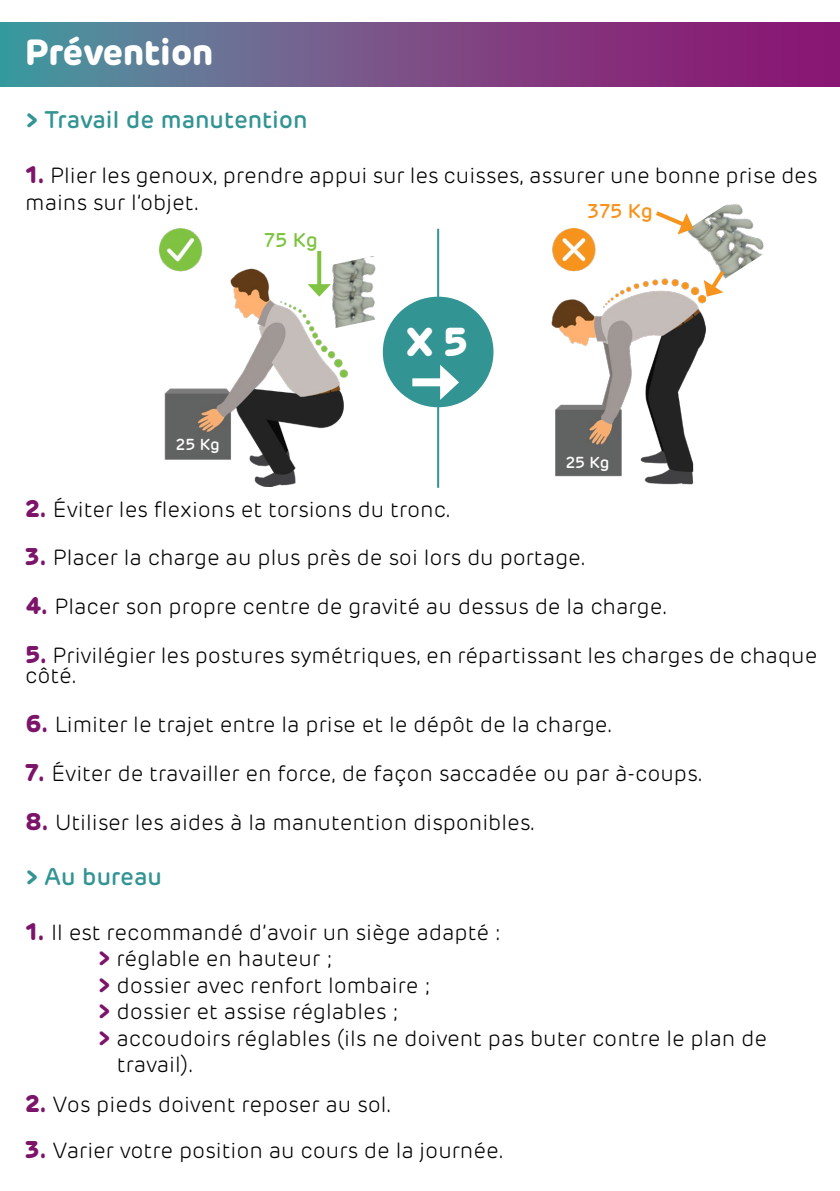
<style>
.page{position:relative;width:840px;height:1191px;background:#fff}
.page>*{position:absolute;margin:0;border:0;box-sizing:border-box;transform-origin:0 0}
.t1{font:700 40px "Rubrik";color:#fff}
.t2{font:700 36px "Rubrik";color:#fff}
.t3{font:500 24px "Rubrik";color:#329493}
.t4{font:300 22px/26.4px "Rubrik";color:#000}
.t5{font:500 20px "Rubrik";color:#f7941d}
.t6{font:500 20px "Rubrik";color:#80c342}
.t7{font:500 16px "Rubrik";letter-spacing:-.005em;color:#fff}
.s1{font-weight:700;font-size:22px}
.s2{font-weight:700;font-size:24px;color:#7c146a}
.s3{font-weight:700;color:#7c146a}
</style>
<div class="page">
<svg style="left:0;top:23px;width:839px;height:63px;background:#745087"></svg>
<img style="left:160px;top:229px;width:188px;height:257px">
<img style="left:551px;top:229px;width:154px;height:256px">
<hr style="left:437px;top:229px;width:2px;height:259px;background:#329494">
<div style="left:382px;top:297px;width:111px;height:110px;background:#329493;border-radius:50%"></div>
<div style="left:412px;top:378px;width:35px;height:8px;background:#fff"></div>
<svg style="left:440px;top:365px;width:19px;height:35px"></svg>
<img style="left:317px;top:255px;width:72px;height:74px">
<img style="left:627px;top:204px;width:137px;height:116px">
<svg style="left:317px;top:251px;width:4px;height:33px"></svg>
<svg style="left:307px;top:284px;width:24px;height:13px"></svg>
<svg style="left:651px;top:208px;width:42px;height:26px"></svg>
<svg style="left:703px;top:266px;width:24px;height:31px"></svg>
<h2 class="t2" style="left:25px;top:30px;width:189px">Prévention</h2>
<p class="t3" style="left:25px;top:105px;width:284px"><span class="s1">&gt;</span> Travail de manutention</p>
<p class="t4" style="left:25px;top:163px;width:793px"><span class="s2">1.</span> Plier les genoux, prendre appui sur les cuisses, assurer une bonne prise des mains sur l’objet.</p>
<p class="t5" style="left:587px;top:199px;width:67px">375 Kg</p>
<p class="t6" style="left:264px;top:228px;width:55px">75 Kg</p>
<p class="t7" style="left:176px;top:435px;width:45px">25 Kg</p>
<h1 class="t1" style="left:406px;top:317px;width:63px">X 5</h1>
<p class="t7" style="left:565px;top:452px;width:45px">25 Kg</p>
<p class="t4" style="left:25px;top:496px;width:427px"><span class="s2">2.</span> Éviter les flexions et torsions du tronc.</p>
<p class="t4" style="left:25px;top:545px;width:562px"><span class="s2">3.</span> Placer la charge au plus près de soi lors du portage.</p>
<p class="t4" style="left:25px;top:594px;width:644px"><span class="s2">4.</span> Placer son propre centre de gravité au dessus de la charge.</p>
<p class="t4" style="left:25px;top:646px;width:793px;line-height:20px"><span class="s2">5.</span> Privilégier les postures symétriques, en répartissant les charges de chaque côté.</p>
<p class="t4" style="left:25px;top:711px;width:589px"><span class="s2">6.</span> Limiter le trajet entre la prise et le dépôt de la charge.</p>
<p class="t4" style="left:25px;top:760px;width:679px"><span class="s2">7.</span> Éviter de travailler en force, de façon saccadée ou par à-coups.</p>
<p class="t4" style="left:25px;top:809px;width:512px"><span class="s2">8.</span> Utiliser les aides à la manutention disponibles.</p>
<p class="t3" style="left:25px;top:861px;width:138px"><span class="s1">&gt;</span> Au bureau</p>
<p class="t4" style="left:25px;top:919px;width:477px"><span class="s2">1.</span> Il est recommandé d’avoir un siège adapté :</p>
<p class="t4" style="left:97px;top:946px;width:236px"><span class="s3">&gt;</span> réglable en hauteur ;</p>
<p class="t4" style="left:97px;top:972px;width:334px"><span class="s3">&gt;</span> dossier avec renfort lombaire ;</p>
<p class="t4" style="left:97px;top:998px;width:302px"><span class="s3">&gt;</span> dossier et assise réglables ;</p>
<p class="t4" style="left:97px;top:1025px;width:671px"><span class="s3">&gt;</span> accoudoirs réglables (ils ne doivent pas buter contre le plan de</p>
<p class="t4" style="left:117px;top:1051px;width:79px">travail).</p>
<p class="t4" style="left:25px;top:1091px;width:368px"><span class="s2">2.</span> Vos pieds doivent reposer au sol.</p>
<p class="t4" style="left:25px;top:1138px;width:480px"><span class="s2">3.</span> Varier votre position au cours de la journée.</p>
</div>
